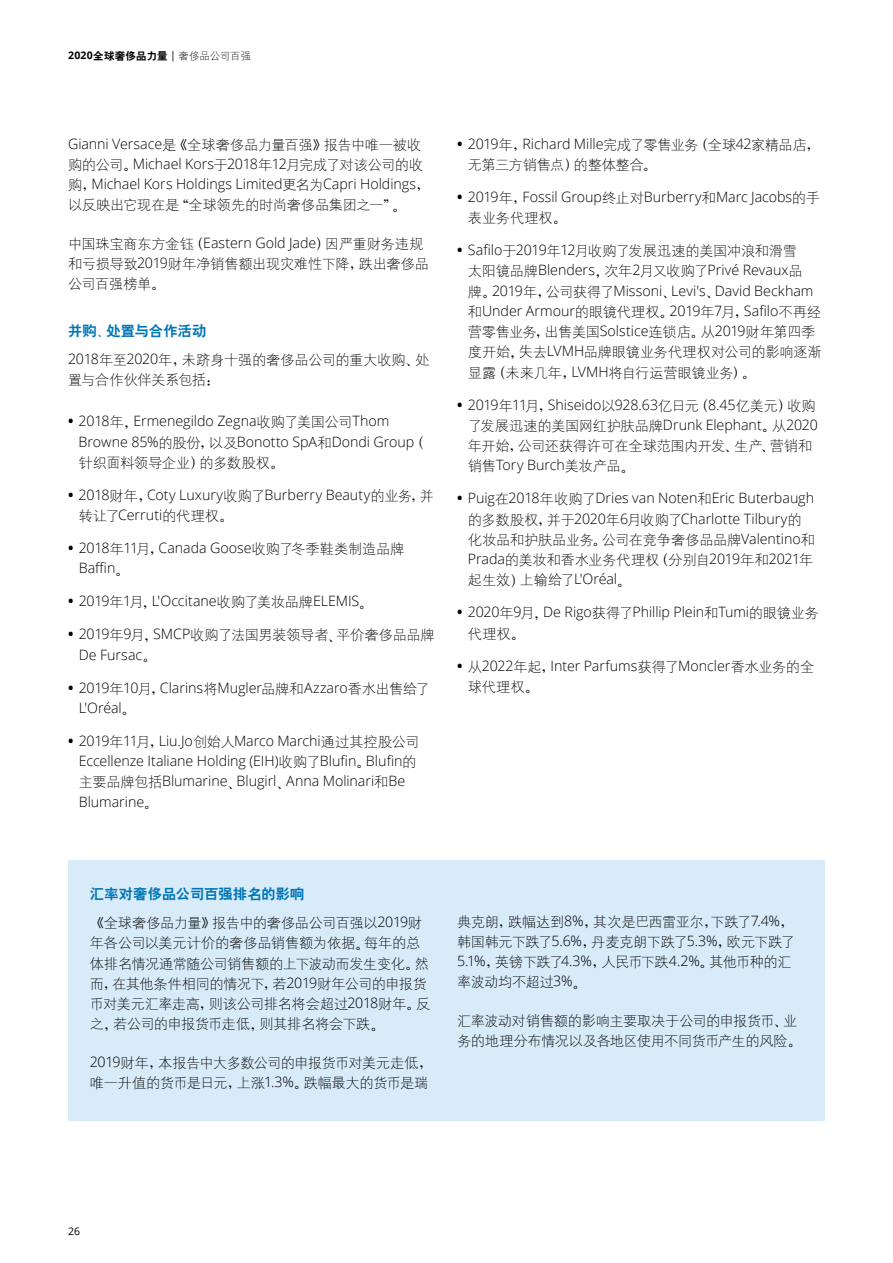
<style>
.page{position:relative;width:893px;height:1263px;background:#fff}
.page>*{position:absolute;margin:0;border:0;box-sizing:border-box;transform-origin:0 0}
.t1{font:300 14.25px/20.2px "Open Sans";letter-spacing:-.005em;color:#000}
.t2{font:14.25px/20.2px "H Yg 1 gj";letter-spacing:-.025em;color:#000}
.t3{font:14.25px "H Yb 2 gj";letter-spacing:.005em;color:#0076b6}
.t4{font:10.5px "H Yb 2 gj";letter-spacing:.02em;color:#000}
.t5{font:10.5px "Open Sans";color:#000}
.s1{font-family:"Open Sans";font-weight:700}
.s2{font-family:"Open Sans"}
.s3{font-family:"H Yg 1 gj"}
.s4{font-family:"Open Sans";font-weight:300}
.s5{font-family:"H Ya 6 gj"}
.s6{font-family:"H Yg 1 gj";font-weight:400}
.s7{font-family:"H Ya 6 gj";font-weight:400}
.s8{font-weight:700}
</style>
<div class="page">
<div style="left:68px;top:860px;width:757px;height:261px;background:#d8ebf9"></div>
<p class="t4" style="left:68px;top:51px;width:185px"><span class="s1">2020</span>全球奢侈品力量 <span class="s2">|</span> <span class="s3">奢侈品公司百强</span></p>
<p class="t2" style="left:68px;top:134px;width:355px"><span class="s4">Gianni Versace</span>是<span class="s5">《</span>全球奢侈品力量百强<span class="s5">》</span>报告中唯一被收</p>
<p class="t1" style="left:68px;top:153px;width:363px"><span class="s6">购的公司</span><span class="s7">。</span>Michael Kors<span class="s6">于</span>2018<span class="s6">年</span>12<span class="s6">月完成了对该公司的收购</span><span class="s7">，</span>Michael Kors Holdings Limited<span class="s6">更名为</span>Capri Holdings<span class="s7">，</span></p>
<p class="t2" style="left:68px;top:195px;width:339px">以反映出它现在是<span class="s5">“</span>全球领先的时尚奢侈品集团之一<span class="s5">”。</span></p>
<p class="t2" style="left:68px;top:233px;width:362px">中国珠宝商东方金钰<span class="s5">（</span><span class="s4">Eastern Gold Jade</span><span class="s5">）</span>因严重财务违规和亏损导致<span class="s4">2019</span>财年净销售额出现灾难性下降<span class="s5">，</span>跌出奢侈品公司百强榜单<span class="s5">。</span></p>
<p class="t3" style="left:68px;top:323px;width:140px">并购<span class="s5">、</span>处置与合作活动</p>
<p class="t2" style="left:68px;top:349px;width:363px"><span class="s4">2018</span>年至<span class="s4">2020</span>年<span class="s5">，</span>未跻身十强的奢侈品公司的重大收购<span class="s5">、</span>处置与合作伙伴关系包括<span class="s5">：</span></p>
<p class="t1" style="left:79px;top:411px;width:348px;text-indent:-11px"><span class="s8">•</span> 2018<span class="s6">年</span><span class="s7">，</span>Ermenegildo Zegna<span class="s6">收购了美国公司</span>Thom<br>Browne 85%<span class="s6">的股份</span><span class="s7">，</span><span class="s6">以及</span>Bonotto SpA<span class="s6">和</span>Dondi Group<span class="s7">（</span></p>
<p class="t2" style="left:79px;top:452px;width:207px">针织面料领导企业<span class="s5">）</span>的多数股权<span class="s5">。</span></p>
<p class="t1" style="left:68px;top:484px;width:367px"><span class="s8">•</span> 2018<span class="s6">财年</span><span class="s7">，</span>Coty Luxury<span class="s6">收购了</span>Burberry Beauty<span class="s6">的业务</span><span class="s7">，</span><span class="s6">并</span></p>
<p class="t2" style="left:79px;top:506px;width:156px">转让了<span class="s4">Cerruti</span>的代理权<span class="s5">。</span></p>
<p class="t1" style="left:79px;top:537px;width:327px;text-indent:-11px"><span class="s8">•</span> 2018<span class="s6">年</span>11<span class="s6">月</span><span class="s7">，</span>Canada Goose<span class="s6">收购了冬季鞋类制造品牌<br></span>Baffin<span class="s7">。</span></p>
<p class="t1" style="left:68px;top:591px;width:306px"><span class="s8">•</span> 2019<span class="s6">年</span>1<span class="s6">月</span><span class="s7">，</span>L'Occitane<span class="s6">收购了美妆品牌</span>ELEMIS<span class="s7">。</span></p>
<p class="t2" style="left:68px;top:625px;width:368px"><span class="s1">•</span> <span class="s4">2019</span>年<span class="s4">9</span>月<span class="s5">，</span><span class="s4">SMCP</span>收购了法国男装领导者<span class="s5">、</span>平价奢侈品品牌</p>
<p class="t1" style="left:79px;top:644px;width:79px">De Fursac<span class="s7">。</span></p>
<p class="t1" style="left:79px;top:677px;width:352px;text-indent:-11px"><span class="s8">•</span> 2019<span class="s6">年</span>10<span class="s6">月</span><span class="s7">，</span>Clarins<span class="s6">将</span>Mugler<span class="s6">品牌和</span>Azzaro<span class="s6">香水出售给了<br></span>L'Oréal<span class="s7">。</span></p>
<p class="t1" style="left:79px;top:730px;width:342px;text-indent:-11px"><span class="s8">•</span> 2019<span class="s6">年</span>11<span class="s6">月</span><span class="s7">，</span>Liu.Jo<span class="s6">创始人</span>Marco Marchi<span class="s6">通过其控股公司</span>Eccellenze Italiane Holding (EIH)<span class="s6">收购了</span>Blufin<span class="s7">。</span>Blufin<span class="s6">的主要品牌包括</span>Blumarine<span class="s7">、</span>Blugirl<span class="s7">、</span>Anna Molinari<span class="s6">和</span>Be Blumarine<span class="s7">。</span></p>
<p class="t1" style="left:457px;top:133px;width:364px"><span class="s8">•</span> 2019<span class="s6">年</span><span class="s7">，</span>Richard Mille<span class="s6">完成了零售业务</span><span class="s7">（</span><span class="s6">全球</span>42<span class="s6">家精品店</span><span class="s7">，</span></p>
<p class="t2" style="left:468px;top:154px;width:190px">无第三方销售点<span class="s5">）</span>的整体整合<span class="s5">。</span></p>
<p class="t1" style="left:457px;top:186px;width:364px"><span class="s8">•</span> 2019<span class="s6">年</span><span class="s7">，</span>Fossil Group<span class="s6">终止对</span>Burberry<span class="s6">和</span>Marc Jacobs<span class="s6">的手</span></p>
<p class="t2" style="left:468px;top:208px;width:101px">表业务代理权<span class="s5">。</span></p>
<p class="t2" style="left:457px;top:241px;width:341px"><span class="s1">•</span> <span class="s4">Safilo</span>于<span class="s4">2019</span>年<span class="s4">12</span>月收购了发展迅速的美国冲浪和滑雪</p>
<p class="t1" style="left:468px;top:260px;width:355px"><span class="s6">太阳镜品牌</span>Blenders<span class="s7">，</span><span class="s6">次年</span>2<span class="s6">月又收购了</span>Privé Revaux<span class="s6">品<br>牌</span><span class="s7">。</span>2019<span class="s6">年</span><span class="s7">，</span><span class="s6">公司获得了</span>Missoni<span class="s7">、</span>Levi's<span class="s7">、</span>David Beckham<span class="s6">和</span>Under Armour<span class="s6">的眼镜代理权</span><span class="s7">。</span>2019<span class="s6">年</span>7<span class="s6">月</span><span class="s7">，</span>Safilo<span class="s6">不再经</span></p>
<p class="t2" style="left:468px;top:322px;width:355px">营零售业务<span class="s5">，</span>出售美国<span class="s4">Solstice</span>连锁店<span class="s5">。</span>从<span class="s4">2019</span>财年第四季度开始<span class="s5">，</span>失去<span class="s4">LVMH</span>品牌眼镜业务代理权对公司的影响逐渐显露<span class="s5">（</span>未来几年<span class="s5">，</span><span class="s4">LVMH</span>将自行运营眼镜业务<span class="s5">）。</span></p>
<p class="t1" style="left:457px;top:394px;width:362px;text-align:right"><span class="s8">•</span> 2019<span class="s6">年</span>11<span class="s6">月</span><span class="s7">，</span>Shiseido<span class="s6">以</span>928.63<span class="s6">亿日元</span><span class="s7">（</span>8.45<span class="s6">亿美元</span><span class="s7">）</span><span class="s6">收购了发展迅速的美国网红护肤品牌</span>Drunk Elephant<span class="s7">。</span><span class="s6">从</span>2020</p>
<p class="t2" style="left:468px;top:436px;width:346px">年开始<span class="s5">，</span>公司还获得许可在全球范围内开发<span class="s5">、</span>生产<span class="s5">、</span>营销和</p>
<p class="t1" style="left:468px;top:455px;width:168px"><span class="s6">销售</span>Tory Burch<span class="s6">美妆产品</span><span class="s7">。</span></p>
<p class="t1" style="left:457px;top:488px;width:359px;text-align:center"><span class="s8">•</span> Puig<span class="s6">在</span>2018<span class="s6">年收购了</span>Dries van Noten<span class="s6">和</span>Eric Buterbaugh<span class="s6">的多数股权</span><span class="s7">，</span><span class="s6">并于</span>2020<span class="s6">年</span>6<span class="s6">月收购了</span>Charlotte Tilbury<span class="s6">的</span></p>
<p class="t2" style="left:468px;top:529px;width:349px;text-align:justify">化妆品和护肤品业务<span class="s5">。</span>公司在竞争奢侈品品牌<span class="s4">Valentino</span>和<span class="s4">Prada</span>的美妆和香水业务代理权<span class="s5">（</span>分别自<span class="s4">2019</span>年和<span class="s4">2021</span>年起生效<span class="s5">）</span>上输给了<span class="s4">L'Oréal</span><span class="s5">。</span></p>
<p class="t1" style="left:457px;top:602px;width:363px"><span class="s8">•</span> 2020<span class="s6">年</span>9<span class="s6">月</span><span class="s7">，</span>De Rigo<span class="s6">获得了</span>Phillip Plein<span class="s6">和</span>Tumi<span class="s6">的眼镜业务</span></p>
<p class="t2" style="left:468px;top:623px;width:58px">代理权<span class="s5">。</span></p>
<p class="t1" style="left:457px;top:655px;width:359px"><span class="s8">•</span> <span class="s6">从</span>2022<span class="s6">年起</span><span class="s7">，</span>Inter Parfums<span class="s6">获得了</span>Moncler<span class="s6">香水业务的全</span></p>
<p class="t2" style="left:468px;top:676px;width:72px">球代理权<span class="s5">。</span></p>
<p class="t3" style="left:90px;top:887px;width:216px">汇率对奢侈品公司百强排名的影响</p>
<p class="t2" style="left:90px;top:913px;width:342px"><span class="s5">《</span>全球奢侈品力量<span class="s5">》</span>报告中的奢侈品公司百强以<span class="s4">2019</span>财年各公司以美元计价的奢侈品销售额为依据<span class="s5">。</span>每年的总体排名情况通常随公司销售额的上下波动而发生变化<span class="s5">。</span>然而<span class="s5">，</span>在其他条件相同的情况下<span class="s5">，</span>若<span class="s4">2019</span>财年公司的申报货币对美元汇率走高<span class="s5">，</span>则该公司排名将会超过<span class="s4">2018</span>财年<span class="s5">。</span>反之<span class="s5">，</span>若公司的申报货币走低<span class="s5">，</span>则其排名将会下跌<span class="s5">。</span></p>
<p class="t2" style="left:90px;top:1052px;width:344px"><span class="s4">2019</span>财年<span class="s5">，</span>本报告中大多数公司的申报货币对美元走低<span class="s5">，</span>唯一升值的货币是日元<span class="s5">，</span>上涨<span class="s4">1.3%</span><span class="s5">。</span>跌幅最大的货币是瑞</p>
<p class="t2" style="left:457px;top:911px;width:339px">典克朗<span class="s5">，</span>跌幅达到<span class="s4">8%</span><span class="s5">，</span>其次是巴西雷亚尔<span class="s5">，</span>下跌了<span class="s4">7.4%</span><span class="s5">，</span>韩国韩元下跌了<span class="s4">5.6%</span><span class="s5">，</span>丹麦克朗下跌了<span class="s4">5.3%</span><span class="s5">，</span>欧元下跌了<br><span class="s4">5.1%</span><span class="s5">，</span>英镑下跌了<span class="s4">4.3%</span><span class="s5">，</span>人民币下跌<span class="s4">4.2%</span><span class="s5">。</span>其他币种的汇率波动均不超过<span class="s4">3%</span><span class="s5">。</span></p>
<p class="t2" style="left:457px;top:1010px;width:346px">汇率波动对销售额的影响主要取决于公司的申报货币<span class="s5">、</span>业务的地理分布情况以及各地区使用不同货币产生的风险<span class="s5">。</span></p>
<p class="t5" style="left:68px;top:1224px;width:13px">26</p>
</div>
